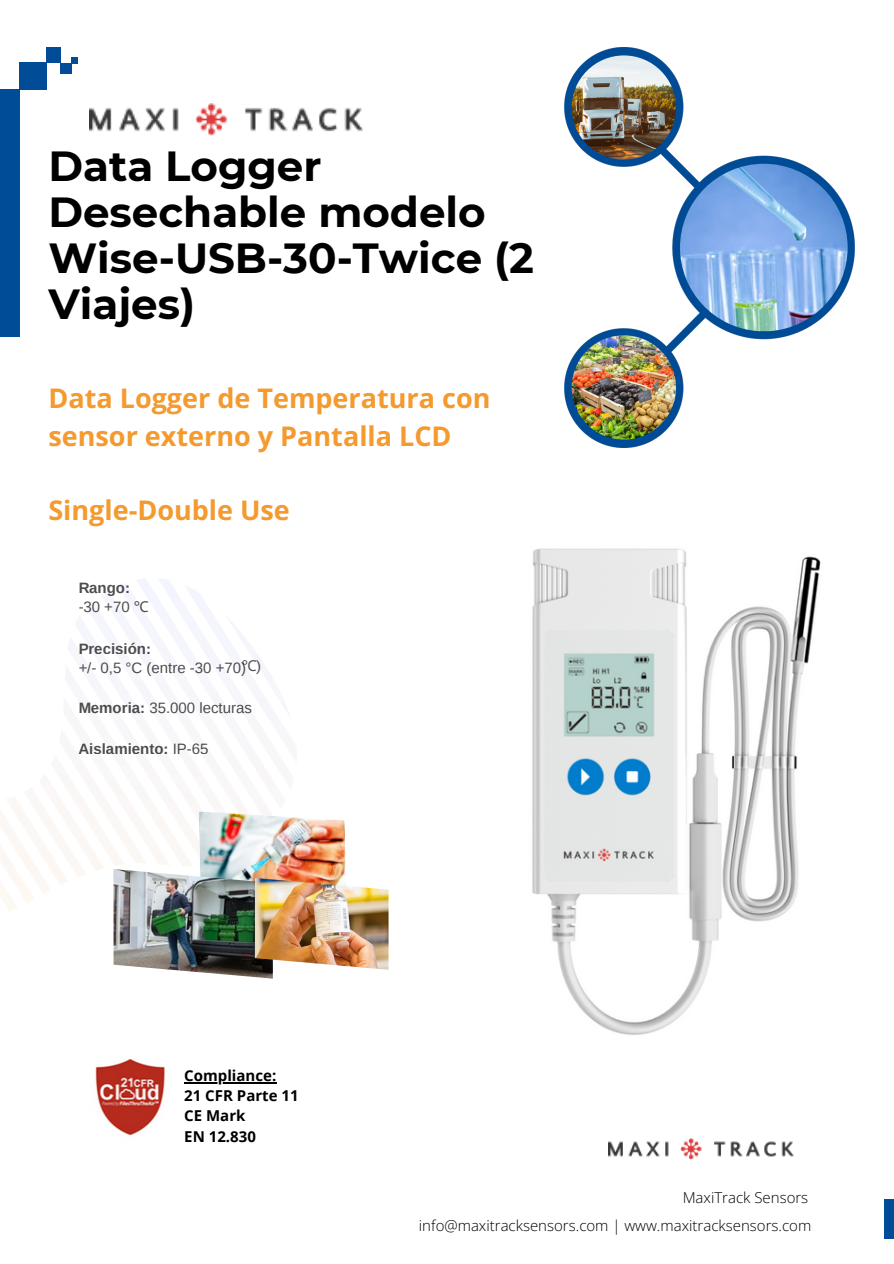
<style>
.page{position:relative;width:894px;height:1264px;background:#fff}
.page>*{position:absolute;margin:0;border:0;box-sizing:border-box;transform-origin:0 0}
.t1{font:700 42px/46.2px "Montserrat";color:#000}
.t2{font:700 27px/37.2px "Open Sans";color:#f49a2e}
.t3{font:300 15px "Open Sans";color:#000}
.t4{font:15px "Arimo";color:#000}
.t5{font:700 15px/19.2px "Arimo";color:#000}
.t6{font:700 15px/20.2px "Open Sans";color:#000}
.t7{font:15px "Noto Sans";color:#000}
.s1{font-weight:400}
.s2{font-family:"Noto Sans";font-weight:400}
.s3{font-weight:700}
.s4{font-family:"Arimo"}
</style>
<div class="page">
<div style="left:0;top:89px;width:20px;height:248px;background:#004c96"></div>
<img style="left:89px;top:104px;width:274px;height:31px">
<div style="left:20px;top:62px;width:26px;height:27px;background:#004c96"></div>
<div style="left:46px;top:48px;width:15px;height:14px;background:#004c96"></div>
<div style="left:61px;top:63px;width:10px;height:10px;background:#004c96"></div>
<div style="left:71px;top:57px;width:6px;height:7px;background:#004c96"></div>
<img style="left:564px;top:48px;width:290px;height:399px">
<div style="left:884px;top:1198px;width:9px;height:39px;background:#004c96"></div>
<img style="left:571px;top:335px;width:105px;height:104px;border-radius:50%">
<img style="left:571px;top:55px;width:104px;height:105px">
<img style="left:679px;top:164px;width:168px;height:167px;border-radius:82px">
<img style="left:608px;top:1138px;width:185px;height:21px">
<img style="left:95px;top:1058px;width:70px;height:78px">
<hr style="left:184px;top:1082px;width:92px;height:1px;background:#000">
<img style="left:532px;top:548px;width:289px;height:487px">
<img style="left:198px;top:811px;width:148px;height:67px">
<img style="left:113px;top:869px;width:160px;height:109px">
<img style="left:255px;top:878px;width:133px;height:91px">
<p class="t1" style="left:48px;top:143px;width:487px">Data Logger<br>Desechable modelo<br>Wise-USB-30-Twice (2<br>Viajes)</p>
<p class="t2" style="left:48px;top:379px;width:443px">Data Logger de Temperatura con sensor externo y Pantalla LCD</p>
<h3 class="t2" style="left:48px;top:490px;width:243px">Single-Double Use</h3>
<p class="t5" style="left:78px;top:578px;width:72px">Rango: <span class="s1">-30 +70</span> <span class="s2">℃</span></p>
<p class="t5" style="left:78px;top:639px;width:74px">Precisión:</p>
<p class="t4" style="left:78px;top:659px;width:169px">+/- 0,5 °C (entre -30 +70)</p>
<p class="t4" style="left:78px;top:699px;width:175px"><span class="s3">Memoria:</span> 35.000 lecturas</p>
<p class="t5" style="left:78px;top:739px;width:131px">Aislamiento: <span class="s1">IP-65</span></p>
<p class="t7" style="left:241px;top:655px;width:21px">℃<span class="s4">)</span></p>
<p class="t6" style="left:184px;top:1064px;width:116px">Compliance:<br>21 CFR Parte 11<br>CE Mark<br>EN 12.830</p>
<p class="t3" style="left:682px;top:1187px;width:127px">MaxiTrack Sensors</p>
<p class="t3" style="left:419px;top:1215px;width:394px">info@maxitracksensors.com | www.maxitracksensors.com</p>
</div>
